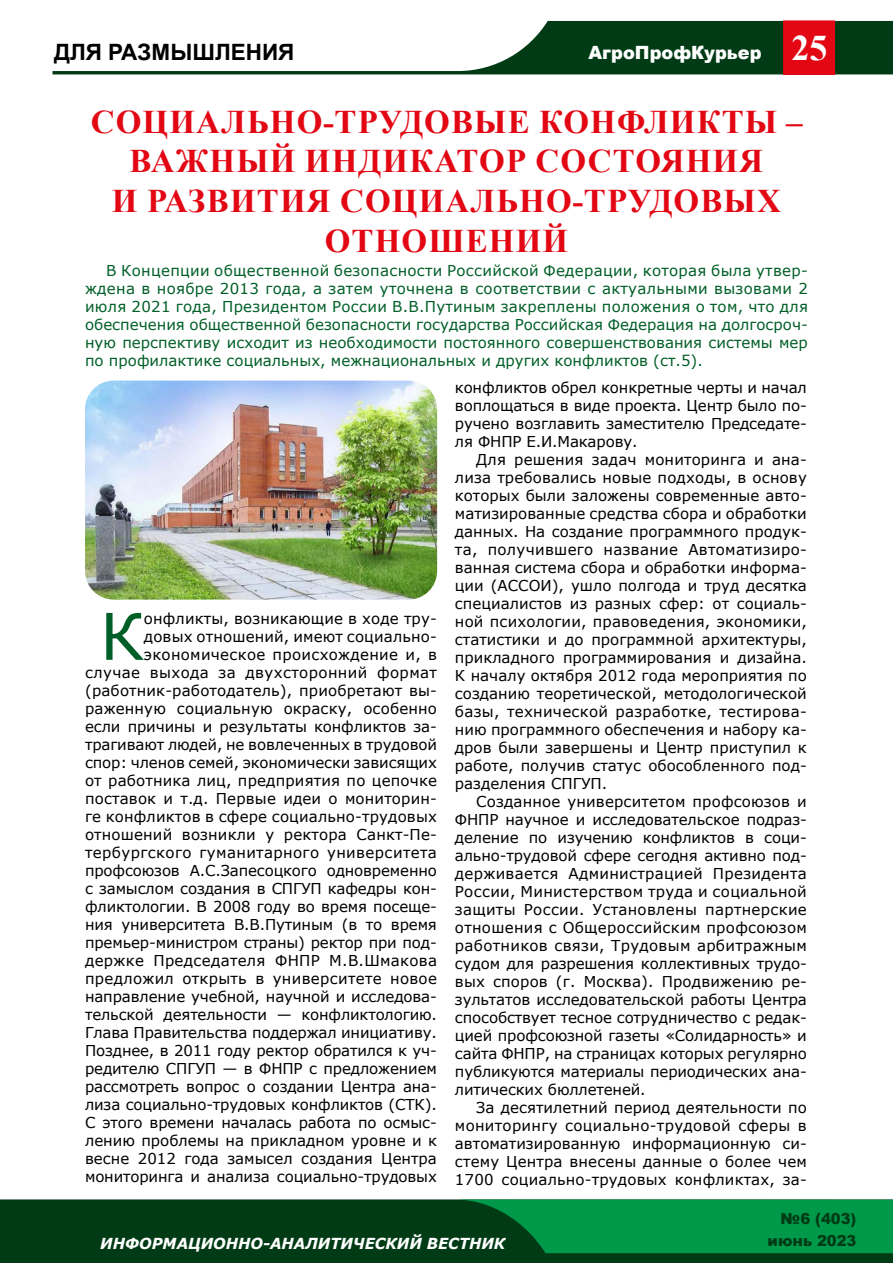
<style>
.page{position:relative;width:893px;height:1263px;background:#fff}
.page>*{position:absolute;margin:0;border:0;box-sizing:border-box;transform-origin:0 0}
.t1{font:64.5px "Verdana";color:#005f27}
.t2{font:700 36px "Times New Roman";color:#fff}
.t3{font:700 33px/39.6px "Times New Roman";letter-spacing:.035em;color:#e30613;text-align:center}
.t4{font:700 22.5px "Arial";color:#000}
.t5{font:900 18.15px "Arial";color:#fff}
.t6{font:italic 700 15.15px "Verdana";color:#fff}
.t7{font:900 15.15px/21.5px "Arial";color:#003b15;text-align:right}
.t8{font:15px/18px "Verdana";letter-spacing:-.01em;color:#000;text-align:justify}
.t9{font:15px/18px "Verdana";color:#005f27;text-align:justify}
</style>
<div class="page">
<svg style="left:53px;top:21px;width:840px;height:53px"></svg>
<div style="left:784px;top:21px;width:50px;height:53px;background:#e30613"></div>
<div style="left:783px;top:21px;width:52px;height:54px;border:1px solid #e30613"></div>
<div style="left:0;top:1199px;width:893px;height:64px;background:#003b15"></div>
<svg style="left:455px;top:1199px;width:438px;height:54px"></svg>
<img style="left:85px;top:381px;width:352px;height:219px">
<h3 class="t4" style="left:54px;top:36px;width:242px">ДЛЯ РАЗМЫШЛЕНИЯ</h3>
<h2 class="t2" style="left:791px;top:22px;width:37px">25</h2>
<p class="t5" style="left:588px;top:39px;width:175px">АгроПрофКурьер</p>
<h3 class="t3" style="left:91px;top:101px;width:713px">СОЦИАЛЬНО-ТРУДОВЫЕ КОНФЛИКТЫ –<br>ВАЖНЫЙ ИНДИКАТОР СОСТОЯНИЯ<br>И РАЗВИТИЯ СОЦИАЛЬНО-ТРУДОВЫХ<br>ОТНОШЕНИЙ</h3>
<p class="t9" style="left:85px;top:262px;width:724px;text-indent:21px">В Концепции общественной безопасности Российской Федерации, которая была утвер&shy;ждена в ноябре 2013 года, а затем уточнена в соответствии с актуальными вызовами 2 июля 2021 года, Президентом России В.В.Путиным закреплены положения о том, что для обеспечения общественной безопасности государства Российская Федерация на долгосроч&shy;ную перспективу исходит из необходимости постоянного совершенствования системы мер по профилактике социальных, межнациональных и других конфликтов (ст.5).</p>
<h1 class="t1" style="left:100px;top:592px;width:46px">К</h1>
<p class="t8" style="left:85px;top:609px;width:353px;text-align:right">онфликты, возникающие в ходе тру-<br>довых отношений, имеют социально&shy;экономическое происхождение и, в<br>случае выхода за двухсторонний формат (работник-работодатель), приобретают вы&shy;раженную социальную окраску, особенно если причины и результаты конфликтов за&shy;трагивают людей, не вовлеченных в трудовой спор: членов семей, экономически зависящих от работника лиц, предприятия по цепочке поставок и т.д. Первые идеи о мониторин&shy;ге конфликтов в сфере социально-трудовых отношений возникли у ректора Санкт-Пе&shy;тербургского гуманитарного университета профсоюзов А.С.Запесоцкого одновременно с замыслом создания в СПГУП кафедры кон&shy;фликтологии. В 2008 году во время посеще&shy;ния университета В.В.Путиным (в то время премьер-министром страны) ректор при под&shy;держке Председателя ФНПР М.В.Шмакова предложил открыть в университете новое направление учебной, научной и исследова&shy;тельской деятельности — конфликтологию.<br>Глава Правительства поддержал инициативу.<br>Позднее, в 2011 году ректор обратился к уч&shy;редителю СПГУП — в ФНПР с предложением рассмотреть вопрос о создании Центра ана&shy;лиза социально-трудовых конфликтов (СТК).<br>С этого времени началась работа по осмыс&shy;лению проблемы на прикладном уровне и к весне 2012 года замысел создания Центра мониторинга и анализа социально-трудовых</p>
<p class="t8" style="left:455px;top:378px;width:353px">конфликтов обрел конкретные черты и начал воплощаться в виде проекта. Центр было по&shy;ручено возглавить заместителю Председате&shy;ля ФНПР Е.И.Макарову.</p>
<p class="t8" style="left:455px;top:450px;width:353px;text-indent:21px">Для решения задач мониторинга и ана&shy;лиза требовались новые подходы, в основу которых были заложены современные авто&shy;матизированные средства сбора и обработки данных. На создание программного продук&shy;та, получившего название Автоматизиро&shy;ванная система сбора и обработки информа&shy;ции (АССОИ), ушло полгода и труд десятка специалистов из разных сфер: от социаль&shy;ной психологии, правоведения, экономики, статистики и до программной архитектуры, прикладного программирования и дизайна.<br>К началу октября 2012 года мероприятия по созданию теоретической, методологической базы, технической разработке, тестирова&shy;нию программного обеспечения и набору ка&shy;дров были завершены и Центр приступил к работе, получив статус обособленного под&shy;разделения СПГУП.</p>
<p class="t8" style="left:455px;top:792px;width:353px;text-indent:21px">Созданное университетом профсоюзов и ФНПР научное и исследовательское подраз&shy;деление по изучению конфликтов в соци&shy;ально-трудовой сфере сегодня активно под&shy;держивается Администрацией Президента России, Министерством труда и социальной защиты России. Установлены партнерские отношения с Общероссийским профсоюзом работников связи, Трудовым арбитражным судом для разрешения коллективных трудо&shy;вых споров (г. Москва). Продвижению ре&shy;зультатов исследовательской работы Центра способствует тесное сотрудничество с редак&shy;цией профсоюзной газеты «Солидарность» и сайта ФНПР, на страницах которых регулярно публикуются материалы периодических ана&shy;литических бюллетеней.</p>
<p class="t8" style="left:455px;top:1098px;width:353px;text-indent:21px">За десятилетний период деятельности по мониторингу социально-трудовой сферы в автоматизированную информационную си&shy;стему Центра внесены данные о более чем 1700 социально-трудовых конфликтах, за-</p>
<p class="t6" style="left:100px;top:1233px;width:407px">ИНФОРМАЦИОННО-АНАЛИТИЧЕСКИЙ ВЕСТНИК</p>
<p class="t7" style="left:768px;top:1208px;width:90px">№6 (403) июнь 2023</p>
</div>
